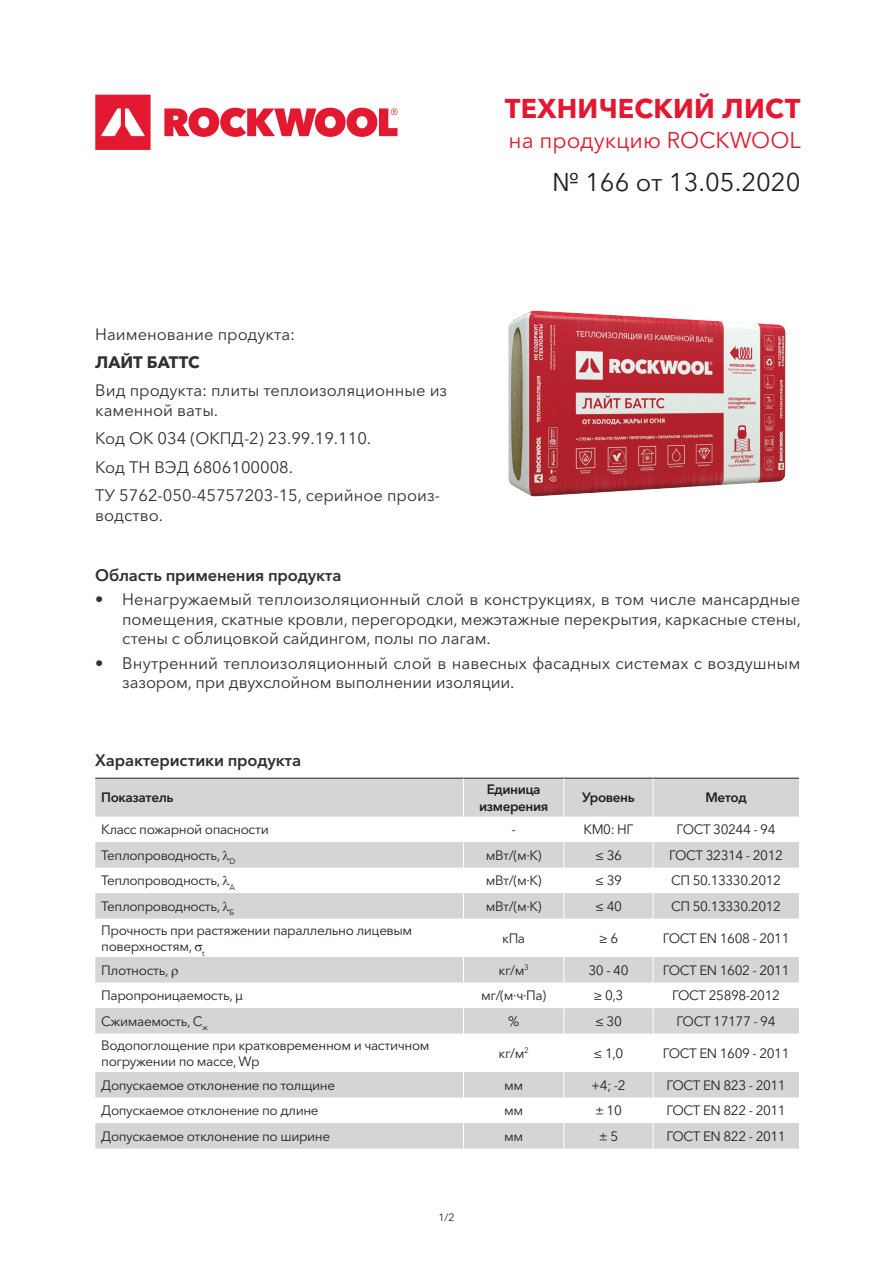
<style>
.page{position:relative;width:893px;height:1263px;background:#fff}
.page>*{position:absolute;margin:0;border:0;box-sizing:border-box;transform-origin:0 0}
.t1{font:700 27px "Avenir Next Cyr";letter-spacing:.01em;color:#e21931}
.t2{font:25.5px "Avenir Next Cyr";color:#231f20}
.t3{font:22.5px "Avenir Next Cyr";color:#e21931}
.t4{font:16.5px/19.8px "Avenir Next Cyr";color:#312f30}
.t5{font:600 16.5px "Avenir Next Cyr";letter-spacing:-.01em;color:#312f30}
.t6{font:700 16.5px "Avenir Next Cyr";color:#312f30}
.t7{font:13.5px/16.2px "Avenir Next Cyr";letter-spacing:-.03em;color:#231f20}
.t8{font:600 13.5px/16.2px "Avenir Next Cyr";letter-spacing:-.03em;color:#231f20;text-align:center}
.t9{font:10.5px "Avenir Next Cyr";color:#231f20}
</style>
<div class="page">
<svg style="left:95px;top:95px;width:56px;height:55px"></svg>
<svg style="left:164px;top:108px;width:233px;height:29px"></svg>
<img style="left:508px;top:310px;width:278px;height:187px">
<svg style="left:95px;top:779px;width:704px;height:369px;fill:#d7d8d9"></svg>
<hr style="left:95px;top:778px;width:368px;height:1px;background:#231f20">
<hr style="left:463px;top:778px;width:101px;height:1px;background:#231f20">
<hr style="left:564px;top:778px;width:89px;height:1px;background:#231f20">
<hr style="left:653px;top:778px;width:146px;height:1px;background:#231f20">
<hr style="left:463px;top:778px;width:1px;height:38px;background:#fff">
<hr style="left:563px;top:778px;width:1px;height:38px;background:#fff">
<hr style="left:653px;top:778px;width:1px;height:38px;background:#fff">
<svg style="left:463px;top:816px;width:1px;height:103px"></svg>
<svg style="left:563px;top:816px;width:1px;height:103px"></svg>
<svg style="left:653px;top:816px;width:1px;height:103px"></svg>
<hr style="left:463px;top:919px;width:1px;height:38px;background:#fff">
<hr style="left:563px;top:919px;width:1px;height:38px;background:#fff">
<hr style="left:653px;top:919px;width:1px;height:38px;background:#fff">
<svg style="left:463px;top:957px;width:1px;height:76px"></svg>
<svg style="left:563px;top:957px;width:1px;height:76px"></svg>
<svg style="left:653px;top:957px;width:1px;height:76px"></svg>
<hr style="left:463px;top:1033px;width:1px;height:39px;background:#fff">
<hr style="left:563px;top:1033px;width:1px;height:39px;background:#fff">
<hr style="left:653px;top:1033px;width:1px;height:39px;background:#fff">
<svg style="left:463px;top:1072px;width:1px;height:76px"></svg>
<svg style="left:563px;top:1072px;width:1px;height:76px"></svg>
<svg style="left:653px;top:1072px;width:1px;height:76px"></svg>
<svg style="left:223px;top:850px;width:7px;height:10px"></svg>
<svg style="left:223px;top:876px;width:7px;height:9px"></svg>
<svg style="left:223px;top:901px;width:7px;height:10px"></svg>
<svg style="left:195px;top:945px;width:7px;height:6px"></svg>
<svg style="left:172px;top:968px;width:6px;height:10px"></svg>
<p class="t4" style="left:95px;top:324px;width:201px">Наименование продукта:</p>
<p class="t6" style="left:95px;top:352px;width:106px">ЛАЙТ БАТТС</p>
<p class="t4" style="left:95px;top:380px;width:353px">Вид продукта: плиты теплоизоляционные из каменной ваты.</p>
<p class="t4" style="left:95px;top:424px;width:346px;line-height:28.3px">Код ОК 034 (ОКПД-2) 23.99.19.110.<br>Код ТН ВЭД 6806100008.<br>ТУ 5762-050-45757203-15, серийное произ-</p>
<p class="t4" style="left:95px;top:505px;width:69px">водство.</p>
<h1 class="t1" style="left:505px;top:92px;width:297px">ТЕХНИЧЕСКИЙ ЛИСТ</h1>
<h3 class="t3" style="left:509px;top:126px;width:294px">на продукцию ROCKWOOL</h3>
<h2 class="t2" style="left:552px;top:167px;width:250px">№ 166 от 13.05.2020</h2>
<p class="t5" style="left:95px;top:565px;width:248px">Область применения продукта</p>
<p class="t4" style="left:122px;top:589px;width:680px;text-align:justify;text-indent:-27px">• Ненагружаемый теплоизоляционный слой в конструкциях, в том числе мансардные помещения, скатные кровли, перегородки, межэтажные перекрытия, каркасные стены, стены с облицовкой сайдингом, полы по лагам.</p>
<p class="t4" style="left:122px;top:653px;width:680px;text-indent:-27px">• Внутренний теплоизоляционный слой в навесных фасадных системах с воздушным зазором, при двухслойном выполнении изоляции.</p>
<p class="t5" style="left:95px;top:750px;width:207px">Характеристики продукта</p>
<p class="t8" style="left:101px;top:789px;width:74px">Показатель</p>
<p class="t8" style="left:479px;top:781px;width:71px">Единица измерения</p>
<p class="t8" style="left:582px;top:789px;width:54px">Уровень</p>
<p class="t8" style="left:705px;top:789px;width:43px">Метод</p>
<p class="t7" style="left:101px;top:822px;width:169px">Класс пожарной опасности</p>
<p class="t7" style="left:511px;top:822px;width:6px">-</p>
<p class="t7" style="left:584px;top:822px;width:51px">КМ0: НГ</p>
<p class="t7" style="left:677px;top:822px;width:100px">ГОСТ 30244 - 94</p>
<p class="t7" style="left:101px;top:847px;width:136px">Теплопроводность, <sub>D</sub></p>
<p class="t7" style="left:486px;top:847px;width:57px">мВт/(м·К)</p>
<p class="t7" style="left:595px;top:847px;width:28px">≤ 36</p>
<p class="t7" style="left:669px;top:847px;width:115px">ГОСТ 32314 - 2012</p>
<p class="t7" style="left:101px;top:873px;width:135px">Теплопроводность, <sub>А</sub></p>
<p class="t7" style="left:486px;top:873px;width:57px">мВт/(м·К)</p>
<p class="t7" style="left:595px;top:873px;width:28px">≤ 39</p>
<p class="t7" style="left:671px;top:873px;width:111px">СП 50.13330.2012</p>
<p class="t7" style="left:101px;top:898px;width:135px">Теплопроводность, <sub>Б</sub></p>
<p class="t7" style="left:486px;top:898px;width:57px">мВт/(м·К)</p>
<p class="t7" style="left:595px;top:898px;width:28px">≤ 40</p>
<p class="t7" style="left:671px;top:898px;width:111px">СП 50.13330.2012</p>
<p class="t7" style="left:101px;top:922px;width:313px">Прочность при растяжении параллельно лицевым поверхностям, <sub>t</sub></p>
<p class="t7" style="left:502px;top:930px;width:24px">кПа</p>
<p class="t7" style="left:599px;top:930px;width:21px">≥ 6</p>
<p class="t7" style="left:663px;top:930px;width:128px">ГОСТ EN 1608 - 2011</p>
<p class="t7" style="left:101px;top:962px;width:69px">Плотность,</p>
<p class="t7" style="left:499px;top:962px;width:32px">кг/м<sup>3</sup></p>
<p class="t7" style="left:588px;top:962px;width:41px">30 - 40</p>
<p class="t7" style="left:663px;top:962px;width:128px">ГОСТ EN 1602 - 2011</p>
<p class="t7" style="left:101px;top:988px;width:143px">Паропроницаемость, µ</p>
<p class="t7" style="left:481px;top:988px;width:67px">мг/(м·ч·Па)</p>
<p class="t7" style="left:593px;top:988px;width:31px">≥ 0,3</p>
<p class="t7" style="left:672px;top:988px;width:109px">ГОСТ 25898-2012</p>
<p class="t7" style="left:101px;top:1013px;width:108px">Сжимаемость, С<sub>ж</sub></p>
<p class="t7" style="left:508px;top:1013px;width:13px">%</p>
<p class="t7" style="left:595px;top:1013px;width:28px">≤ 30</p>
<p class="t7" style="left:677px;top:1013px;width:100px">ГОСТ 17177 - 94</p>
<p class="t7" style="left:101px;top:1037px;width:330px">Водопоглощение при кратковременном и частичном погружении по массе, Wp</p>
<p class="t7" style="left:499px;top:1045px;width:32px">кг/м<sup>2</sup></p>
<p class="t7" style="left:593px;top:1045px;width:31px">≤ 1,0</p>
<p class="t7" style="left:663px;top:1045px;width:128px">ГОСТ EN 1609 - 2011</p>
<p class="t7" style="left:101px;top:1077px;width:235px">Допускаемое отклонение по толщине</p>
<p class="t7" style="left:504px;top:1077px;width:21px">мм</p>
<p class="t7" style="left:591px;top:1077px;width:36px">+4; -2</p>
<p class="t7" style="left:666px;top:1077px;width:121px">ГОСТ EN 823 - 2011</p>
<p class="t7" style="left:101px;top:1102px;width:219px">Допускаемое отклонение по длине</p>
<p class="t7" style="left:504px;top:1102px;width:21px">мм</p>
<p class="t7" style="left:595px;top:1102px;width:28px">± 10</p>
<p class="t7" style="left:666px;top:1102px;width:121px">ГОСТ EN 822 - 2011</p>
<p class="t7" style="left:101px;top:1128px;width:230px">Допускаемое отклонение по ширине</p>
<p class="t7" style="left:504px;top:1128px;width:21px">мм</p>
<p class="t7" style="left:599px;top:1128px;width:21px">± 5</p>
<p class="t7" style="left:666px;top:1128px;width:121px">ГОСТ EN 822 - 2011</p>
<p class="t9" style="left:438px;top:1211px;width:18px">1/2</p>
</div>
